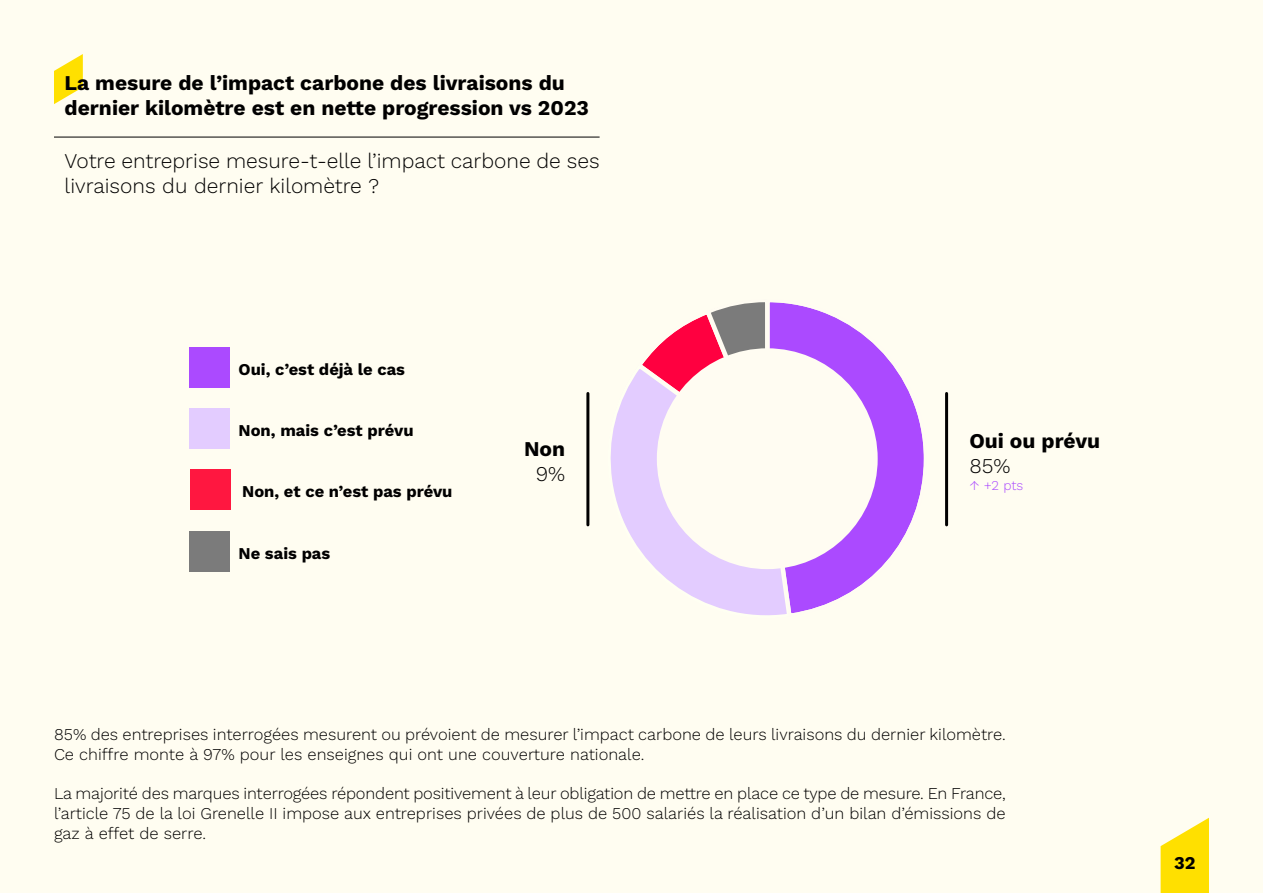
<style>
.page{position:relative;width:1263px;height:893px;background:#fffdf1}
.page>*{position:absolute;margin:0;border:0;box-sizing:border-box;transform-origin:0 0}
.t1{font:700 21px/25.2px "Work Sans";color:#000}
.t2{font:300 21px/25.2px "Work Sans";color:#000}
.t3{font:700 18px "Work Sans";color:#000}
.t4{font:300 16.5px/19.8px "Work Sans";color:#000}
.t5{font:700 16.5px "Work Sans";color:#000}
.t6{font:300 13.5px "Work Sans";color:#ab4aff}
</style>
<div class="page">
<svg style="left:1160px;top:818px;width:49px;height:75px"></svg>
<hr style="left:586px;top:393px;width:3px;height:132px;background:#000">
<hr style="left:945px;top:393px;width:3px;height:132px;background:#000">
<div style="left:190px;top:347px;width:40px;height:40px;background:#ab4aff"></div>
<div style="left:190px;top:409px;width:40px;height:40px;background:#e3ccff"></div>
<div style="left:190px;top:531px;width:40px;height:40px;background:#7b7b7b"></div>
<div style="left:190px;top:470px;width:40px;height:40px;background:#ff1740"></div>
<svg style="left:54px;top:54px;width:29px;height:50px"></svg>
<hr style="left:54px;top:137px;width:546px;height:1px;background:#000">
<svg style="left:644px;top:302px;width:121px;height:60px"></svg>
<svg style="left:610px;top:362px;width:155px;height:253px"></svg>
<svg style="left:765px;top:302px;width:159px;height:314px"></svg>
<div style="left:658px;top:349px;width:218px;height:219px;background:#fffcf2;border-radius:50%"></div>
<p class="t1" style="left:65px;top:70px;width:526px">La mesure de l’impact carbone des livraisons du dernier kilomètre est en nette progression vs 2023</p>
<p class="t2" style="left:65px;top:147px;width:536px">Votre entreprise mesure-t-elle l’impact carbone de ses livraisons du dernier kilomètre ?</p>
<p class="t5" style="left:239px;top:357px;width:168px">Oui, c’est déjà le cas</p>
<p class="t5" style="left:239px;top:418px;width:177px">Non, mais c’est prévu</p>
<p class="t5" style="left:242px;top:479px;width:212px">Non, et ce n’est pas prévu</p>
<p class="t5" style="left:239px;top:541px;width:93px">Ne sais pas</p>
<p class="t1" style="left:524px;top:435px;width:43px">Non</p>
<p class="t2" style="left:536px;top:460px;width:31px">9%</p>
<p class="t1" style="left:969px;top:428px;width:132px">Oui ou prévu</p>
<p class="t2" style="left:969px;top:453px;width:43px">85%</p>
<p class="t6" style="left:969px;top:475px;width:55px">↑ +2 pts</p>
<p class="t4" style="left:54px;top:724px;width:953px">85% des entreprises interrogées mesurent ou prévoient de mesurer l’impact carbone de leurs livraisons du dernier kilomètre.<br>Ce chiffre monte à 97% pour les enseignes qui ont une couverture nationale.</p>
<p class="t4" style="left:54px;top:783px;width:953px;text-align:justify">La majorité des marques interrogées répondent positivement à leur obligation de mettre en place ce type de mesure. En France, l’article 75 de la loi Grenelle II impose aux entreprises privées de plus de 500 salariés la réalisation d’un bilan d’émissions de gaz à effet de serre.</p>
<p class="t3" style="left:1174px;top:849px;width:23px">32</p>
</div>
